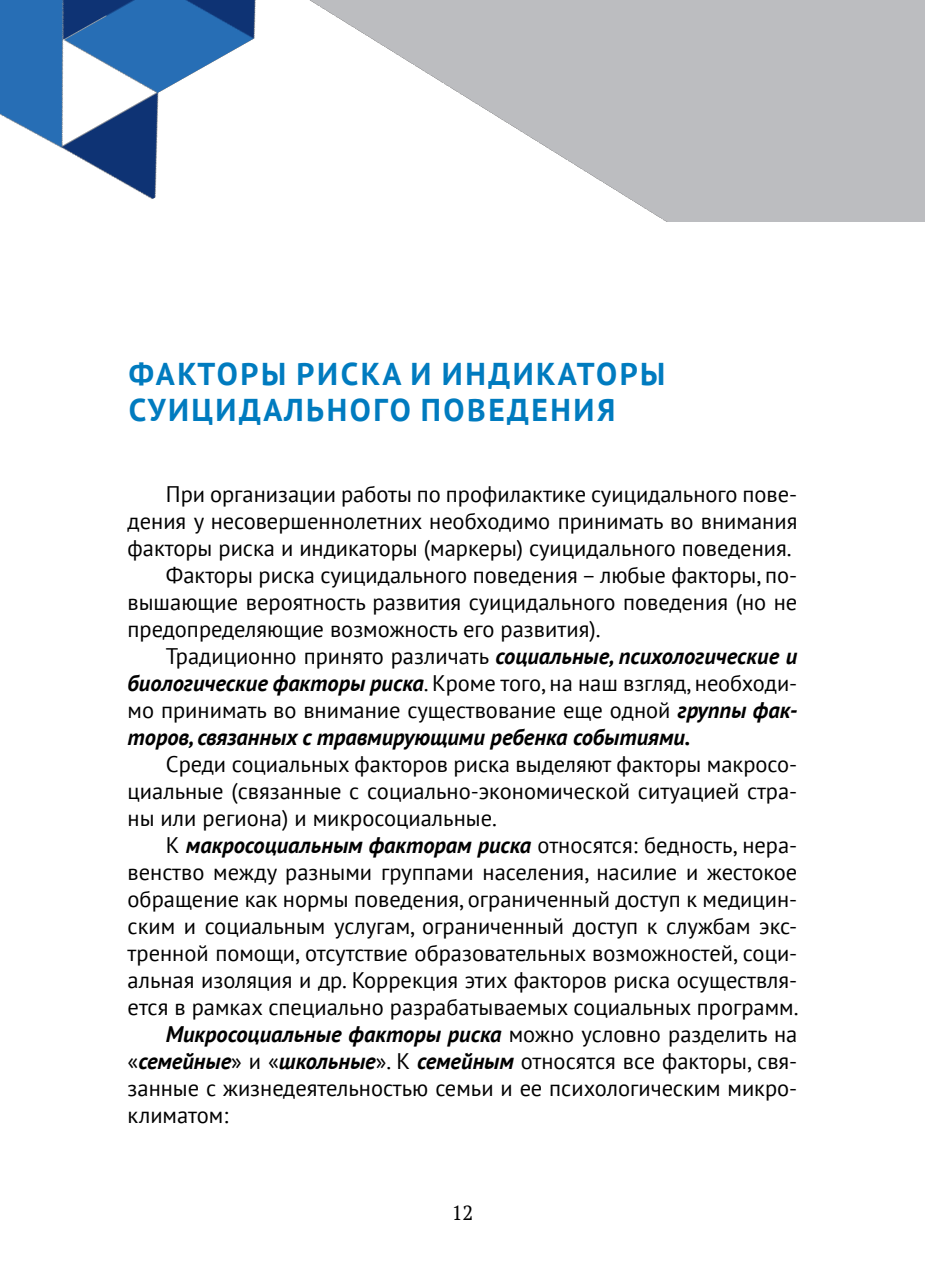
<style>
.page{position:relative;width:925px;height:1276px;background:#fff}
.page>*{position:absolute;margin:0;border:0;box-sizing:border-box;transform-origin:0 0}
.t1{font:700 31.5px/36px "PT Sans";letter-spacing:.08em;color:#007bbf}
.t2{font:22.5px/27px "PT Sans";color:#000;text-align:justify}
.t3{font:italic 700 22.5px "PT Sans";color:#000}
.t4{font:20.25px "PT Serif";color:#000}
.s1{font-weight:700;font-style:italic}
.s2{font-weight:400;font-style:normal}
</style>
<div class="page">
<img style="left:0;top:0;width:925px;height:221px">
<h1 class="t1" style="left:129px;top:355px;width:538px">Факторы риска и индикаторы суицидального поведения</h1>
<p class="t2" style="left:166px;top:480px;width:633px">При организации работы по профилактике суицидального пове-</p>
<p class="t2" style="left:128px;top:507px;width:671px">дения у несовершеннолетних необходимо принимать во внимания</p>
<p class="t2" style="left:128px;top:534px;width:665px">факторы риска и индикаторы (маркеры) суицидального поведения.</p>
<p class="t2" style="left:166px;top:561px;width:633px">Факторы риска суицидального поведения – любые факторы, по-</p>
<p class="t2" style="left:128px;top:588px;width:671px">вышающие вероятность развития суицидального поведения (но не</p>
<p class="t2" style="left:128px;top:615px;width:474px">предопределяющие возможность его развития).</p>
<p class="t2" style="left:166px;top:642px;width:633px">Традиционно принято различать <span class="s1">социальные, психологические и</span></p>
<p class="t2" style="left:128px;top:669px;width:671px"><span class="s1">биологические факторы риска</span>. Кроме того, на наш взгляд, необходи-</p>
<p class="t2" style="left:128px;top:696px;width:671px">мо принимать во внимание существование еще одной <span class="s1">группы фак-</span></p>
<p class="t3" style="left:128px;top:722px;width:564px">торов, связанных с травмирующими ребенка событиями.</p>
<p class="t2" style="left:128px;top:750px;width:671px;text-indent:38px">Среди социальных факторов риска выделяют факторы макросо&shy;циальные (связанные с социально-экономической ситуацией стра&shy;ны или региона) и микросоциальные.</p>
<p class="t3" style="left:166px;top:830px;width:633px"><span class="s2">К</span> макросоциальным факторам риска <span class="s2">относятся: бедность, нера-</span></p>
<p class="t2" style="left:128px;top:858px;width:671px">венство между разными группами населения, насилие и жестокое</p>
<p class="t2" style="left:128px;top:885px;width:671px">обращение как нормы поведения, ограниченный доступ к медицин-</p>
<p class="t2" style="left:128px;top:912px;width:671px">ским и социальным услугам, ограниченный доступ к службам экс-</p>
<p class="t2" style="left:128px;top:939px;width:671px">тренной помощи, отсутствие образовательных возможностей, соци-</p>
<p class="t2" style="left:128px;top:966px;width:671px">альная изоляция и др. Коррекция этих факторов риска осуществля-</p>
<p class="t2" style="left:128px;top:993px;width:672px">ется в рамках специально разрабатываемых социальных программ.</p>
<p class="t3" style="left:166px;top:1019px;width:633px">Микросоциальные факторы риска <span class="s2">можно условно разделить на</span></p>
<p class="t2" style="left:128px;top:1047px;width:671px">«<span class="s1">семейные</span>» и «<span class="s1">школьные</span>». К <span class="s1">семейным</span> относятся все факторы, свя-</p>
<p class="t2" style="left:128px;top:1074px;width:671px">занные с жизнедеятельностью семьи и ее психологическим микро-</p>
<p class="t2" style="left:128px;top:1101px;width:102px">климатом:</p>
<p class="t4" style="left:452px;top:1199px;width:23px">12</p>
</div>
